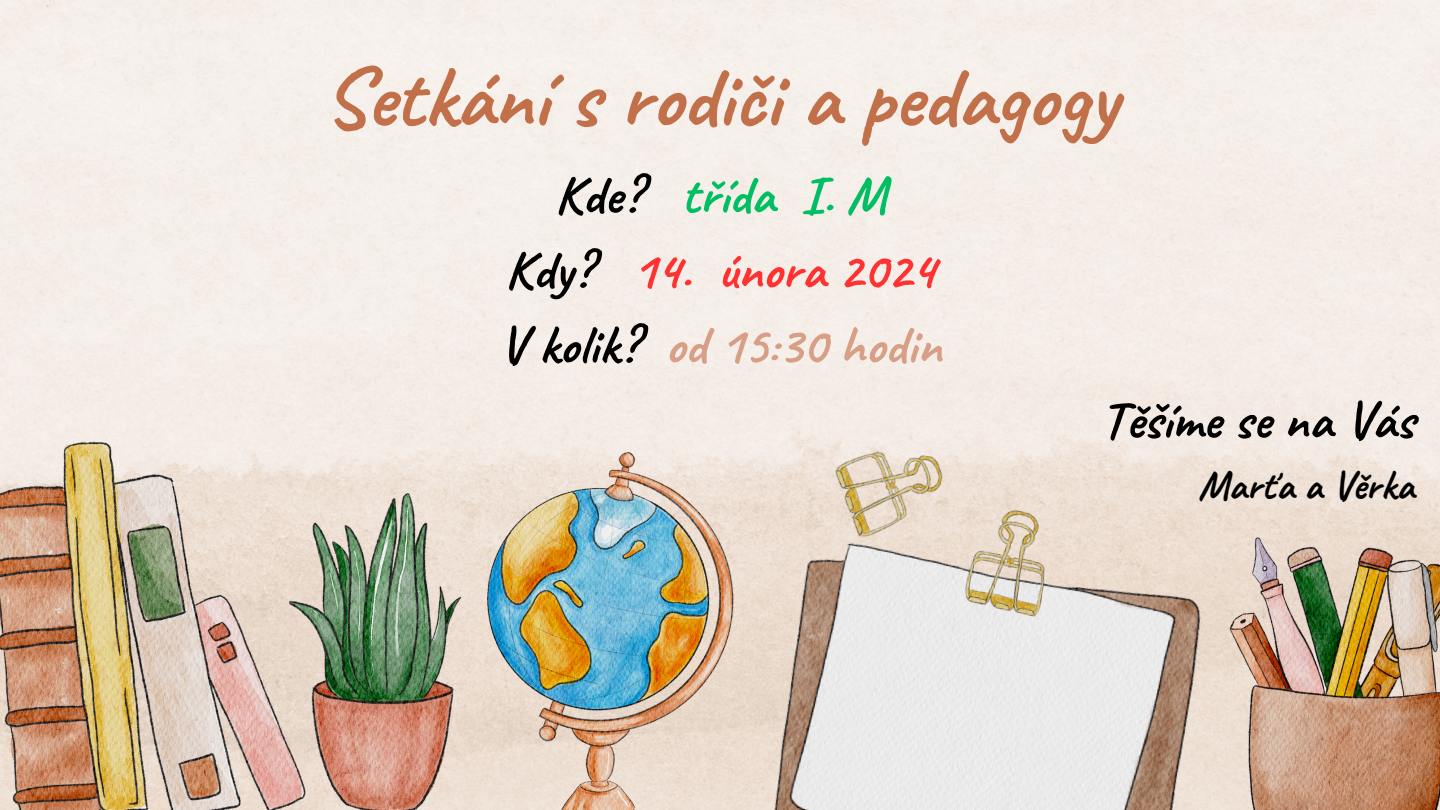
<style>
.page{position:relative;width:1440px;height:810px;background:#fff}
.page>*{position:absolute;margin:0;border:0;box-sizing:border-box;transform-origin:0 0}
.t1{font:700 85.9px "Caveat";color:#c1704a}
.t2{font:700 54px/75px "Caveat";color:#000;text-align:center}
.t3{font:700 41.1px "Caveat";color:#000}
.s1{color:#00bf63}
.s2{color:#ff3131}
.s3{color:#d89f87}
</style>
<div class="page">
<img style="left:0;top:439px;width:462px;height:371px">
<img style="left:484px;top:448px;width:223px;height:362px">
<img style="left:1225px;top:530px;width:215px;height:280px">
<img style="left:707px;top:432px;width:518px;height:378px">
<p class="t1" style="left:323px;top:43px;width:796px">Setkání s rodiči a pedagogy</p>
<p class="t2" style="left:499px;top:157px;width:444px">Kde? <span class="s1">třída I. M<br></span>Kdy? <span class="s2">14. února 2024<br></span>V kolik? <span class="s3">od 15:30 hodin</span></p>
<p class="t2" style="left:1101px;top:382px;width:315px">Těšíme se na Vás</p>
<p class="t3" style="left:1198px;top:460px;width:217px">Marťa a Věrka</p>
</div>
